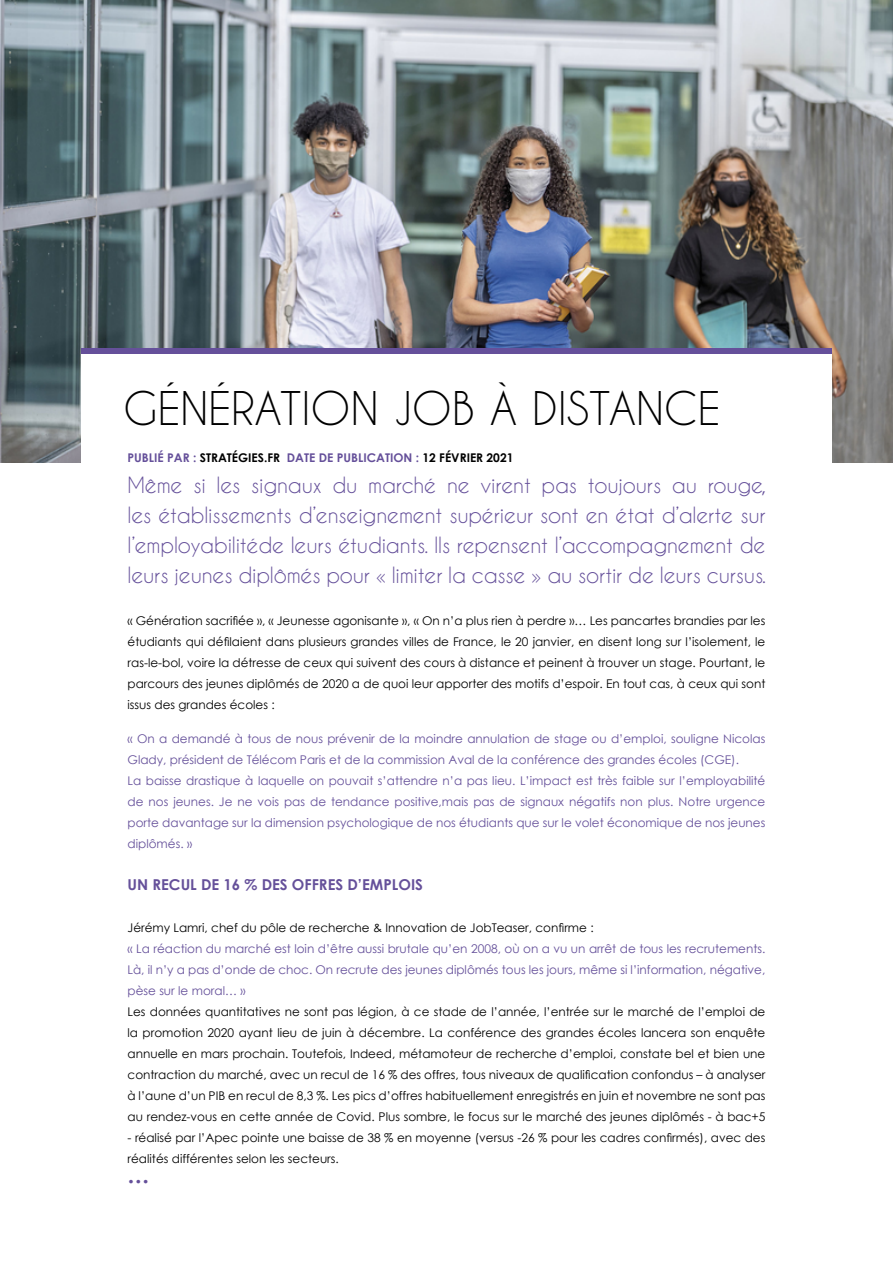
<style>
.page{position:relative;width:893px;height:1263px;background:#fff}
.page>*{position:absolute;margin:0;border:0;box-sizing:border-box;transform-origin:0 0}
.Titre{font:43.5px "Caviar Dreams";color:#000}
.chapeau{font:21px/30px "Caviar Dreams";letter-spacing:-.01em;color:#65509a;text-align:justify}
.sous_titre{font:700 15px "Century Gothic";color:#65509a}
.paragraphe{font:12px/21px "Century Gothic";color:#000;text-align:justify}
.Style_de_paragraphe{font:12px/21px "Century Gothic";color:#65509a;text-align:justify}
.t1{font:700 12px "Century Gothic";color:#65509a}
.s1{color:#000}
</style>
<div class="page">
<img style="left:0;top:0;width:893px;height:462px">
<div style="left:81px;top:348px;width:750px;height:129px;background:#fff"></div>
<div style="left:81px;top:348px;width:750px;height:6px;background:#65509a"></div>
<p class="Titre" style="left:123px;top:382px;width:599px">GÉNÉRATION JOB À DISTANCE</p>
<p class="t1" style="left:128px;top:449px;width:387px">PUBLIÉ PAR : <span class="s1">STRATÉGIES.FR</span> DATE DE PUBLICATION : <span class="s1">12 FÉVRIER 2021</span></p>
<p class="chapeau" style="left:128px;top:470px;width:640px">Même si les signaux du marché ne virent pas toujours au rouge, les établissements d’enseignement supérieur sont en état d’alerte sur l’employabilitéde leurs étudiants. Ils repensent l’accompagnement de leurs jeunes diplômés pour « limiter la casse » au sortir de leurs cursus.</p>
<p class="paragraphe" style="left:128px;top:610px;width:639px">« Génération sacrifiée », « Jeunesse agonisante », « On n’a plus rien à perdre »… Les pancartes brandies par les étudiants qui défilaient dans plusieurs grandes villes de France, le 20 janvier, en disent long sur l’isolement, le ras-le-bol, voire la détresse de ceux qui suivent des cours à distance et peinent à trouver un stage. Pourtant, le parcours des jeunes diplômés de 2020 a de quoi leur apporter des motifs d’espoir. En tout cas, à ceux qui sont issus des grandes écoles :</p>
<p class="Style_de_paragraphe" style="left:128px;top:728px;width:639px">« On a demandé à tous de nous prévenir de la moindre annulation de stage ou d’emploi, souligne Nicolas<br>Glady, président de Télécom Paris et de la commission Aval de la conférence des grandes écoles (CGE).</p>
<p class="Style_de_paragraphe" style="left:128px;top:770px;width:639px">La baisse drastique à laquelle on pouvait s’attendre n’a pas lieu. L’impact est très faible sur l’employabilité de nos jeunes. Je ne vois pas de tendance positive,mais pas de signaux négatifs non plus. Notre urgence porte davantage sur la dimension psychologique de nos étudiants que sur le volet économique de nos jeunes diplômés. »</p>
<p class="sous_titre" style="left:128px;top:873px;width:297px">UN RECUL DE 16 % DES OFFRES D’EMPLOIS</p>
<p class="paragraphe" style="left:128px;top:917px;width:468px">Jérémy Lamri, chef du pôle de recherche &amp; Innovation de JobTeaser, confirme :</p>
<p class="Style_de_paragraphe" style="left:128px;top:938px;width:639px">« La réaction du marché est loin d’être aussi brutale qu’en 2008, où on a vu un arrêt de tous les recrutements.<br>Là, il n’y a pas d’onde de choc. On recrute des jeunes diplômés tous les jours, même si l’information, négative, pèse sur le moral… »</p>
<p class="paragraphe" style="left:128px;top:1001px;width:639px">Les données quantitatives ne sont pas légion, à ce stade de l’année, l’entrée sur le marché de l’emploi de la promotion 2020 ayant lieu de juin à décembre. La conférence des grandes écoles lancera son enquête annuelle en mars prochain. Toutefois, Indeed, métamoteur de recherche d’emploi, constate bel et bien une contraction du marché, avec un recul de 16 % des offres, tous niveaux de qualification confondus – à analyser à l’aune d’un PIB en recul de 8,3 %. Les pics d’offres habituellement enregistrés en juin et novembre ne sont pas au rendez-vous en cette année de Covid. Plus sombre, le focus sur le marché des jeunes diplômés - à bac+5</p>
<p class="paragraphe" style="left:128px;top:1127px;width:639px">- réalisé par l’Apec pointe une baisse de 38 % en moyenne (versus -26 % pour les cadres confirmés), avec des réalités différentes selon les secteurs.</p>
<p class="Style_de_paragraphe" style="left:128px;top:1171px;width:23px">•••</p>
</div>
